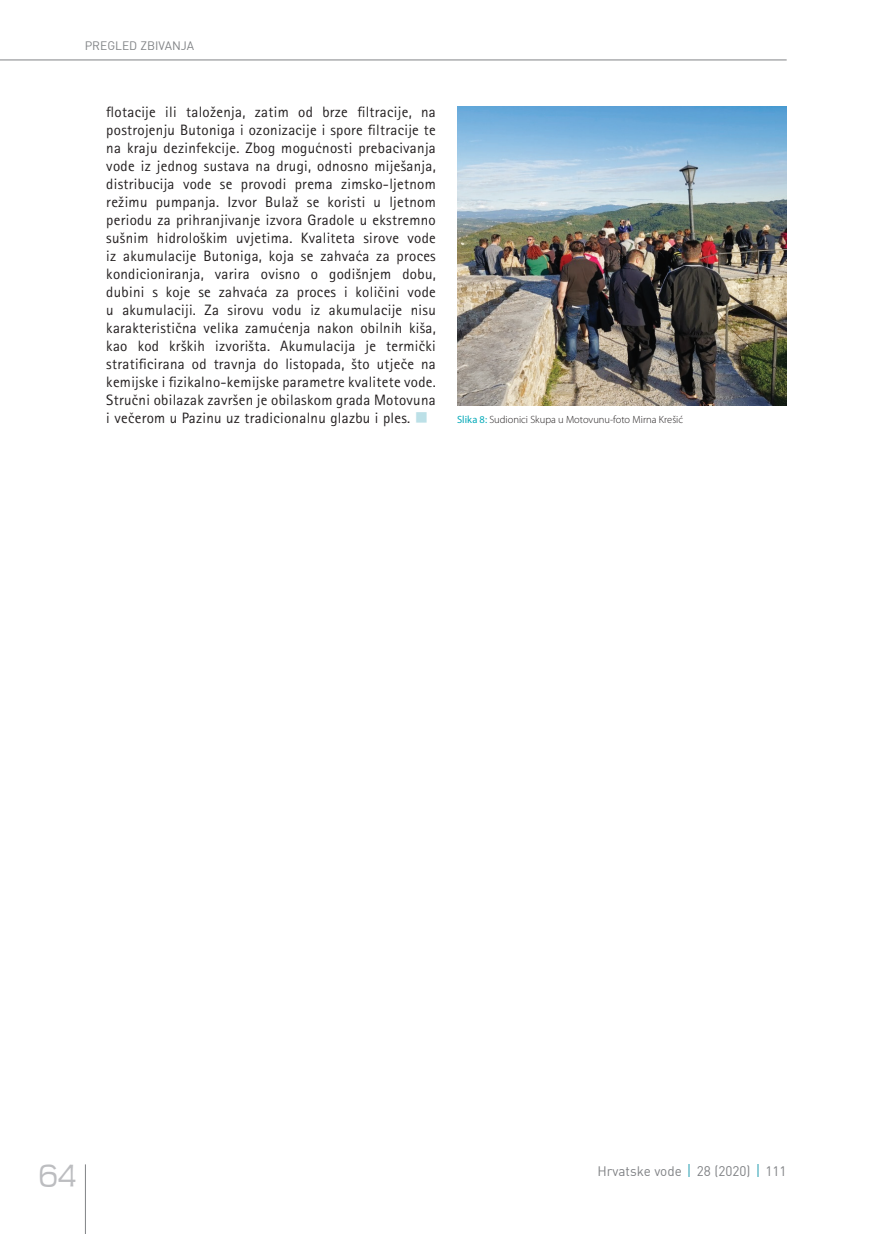
<style>
.page{position:relative;width:893px;height:1234px;background:#fff}
.page>*{position:absolute;margin:0;border:0;box-sizing:border-box;transform-origin:0 0}
.t1{font:300 36px "Teen";color:#bcbdc0}
.OSNOVNI_TEKST_10-12{font:15px/18px "Rotis Sans Serifklemy";letter-spacing:.02em;color:#231f20;text-align:justify}
.t2{font:13.5px "DIN";color:#808285}
.t3{font:12px "DIN";color:#808285}
.TABLICA{font:300 10.5px "Myriad Pro";color:#231f20}
.s1{color:#bce0e7}
.s2{font-weight:400;color:#07aab9}
</style>
<div class="page">
<hr style="left:85px;top:1164px;width:1px;height:69px;background:#808285">
<hr style="left:0;top:60px;width:787px;height:1px;background:#808285">
<svg style="left:689px;top:1164px;width:1px;height:12px"></svg>
<svg style="left:757px;top:1164px;width:2px;height:12px"></svg>
<img style="left:457px;top:106px;width:330px;height:299px">
<p class="t3" style="left:85px;top:37px;width:111px">PREGLED ZBIVANJA</p>
<p class="OSNOVNI_TEKST_10-12" style="left:106px;top:102px;width:331px">flotacije ili taloženja, zatim od brze filtracije, na postrojenju Butoniga i ozonizacije i spore filtracije te na kraju dezinfekcije. Zbog mogućnosti prebacivanja vode iz jednog sustava na drugi, odnosno miješanja, distribucija vode se provodi prema zimsko-ljetnom režimu pumpanja. Izvor Bulaž se koristi u ljetnom periodu za prihranjivanje izvora Gradole u ekstremno sušnim hidrološkim uvjetima. Kvaliteta sirove vode iz akumulacije Butoniga, koja se zahvaća za proces kondicioniranja, varira ovisno o godišnjem dobu, dubini s koje se zahvaća za proces i količini vode u akumulaciji. Za sirovu vodu iz akumulacije nisu karakteristična velika zamućenja nakon obilnih kiša, kao kod krških izvorišta. Akumulacija je termički stratificirana od travnja do listopada, što utječe na kemijske i fizikalno-kemijske parametre kvalitete vode.<br>Stručni obilazak završen je obilaskom grada Motovuna i večerom u Pazinu uz tradicionalnu glazbu i ples. <span class="s1">■</span></p>
<p class="TABLICA" style="left:457px;top:413px;width:228px"><span class="s2">Slika 8:</span> Sudionici Skupa u Motovunu-foto Mirna Krešić</p>
<h1 class="t1" style="left:39px;top:1156px;width:39px">64</h1>
<p class="t2" style="left:597px;top:1161px;width:191px">Hrvatske vode 28 (2020) 111</p>
</div>
